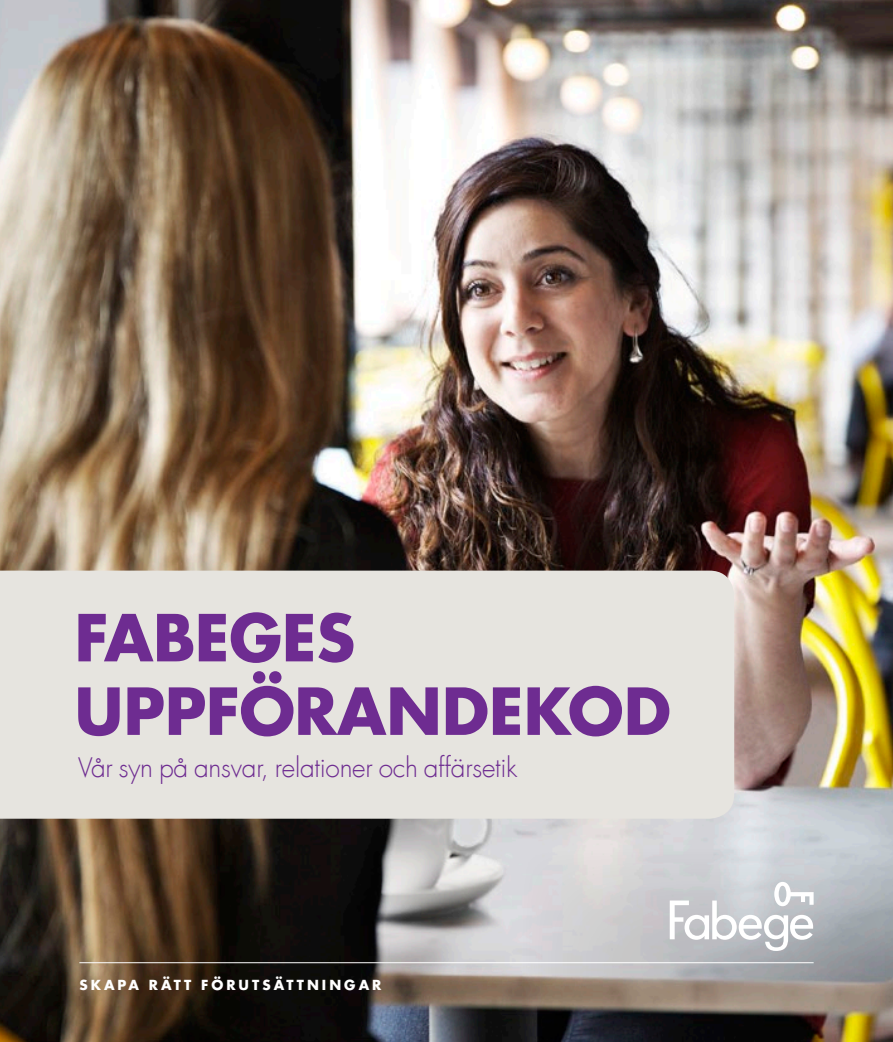
<style>
.page{position:relative;width:893px;height:1042px;background:#fff}
.page>*{position:absolute;margin:0;border:0;box-sizing:border-box;transform-origin:0 0}
.t1{font:700 63px "Futura LT";letter-spacing:-.005em;color:#6e2c91}
.t2{font:300 26.25px "Futura LT";letter-spacing:-.01em;color:#6e2c91}
.t3{font:700 13.47px "Futura Std";letter-spacing:.225em;color:#fff}
</style>
<div class="page">
<img style="left:0;top:0;width:893px;height:1042px">
<svg style="left:521px;top:848px;width:372px;height:194px;background:#9e9a98"></svg>
<div style="left:0;top:570px;width:734px;height:249px;background:#e6e4df"></div>
<svg style="left:670px;top:882px;width:144px;height:69px"></svg>
<hr style="left:79px;top:962px;width:735px;height:1px;background:#fff">
<p class="t1" style="left:74px;top:596px;width:282px">FABEGES</p>
<p class="t1" style="left:74px;top:669px;width:598px">UPPFÖRANDEKOD</p>
<p class="t2" style="left:78px;top:751px;width:441px">Vår syn på ansvar, relationer och affärsetik</p>
<p class="t3" style="left:79px;top:976px;width:304px">SKAPA RÄTT FÖRUTSÄTTNINGAR</p>
</div>
